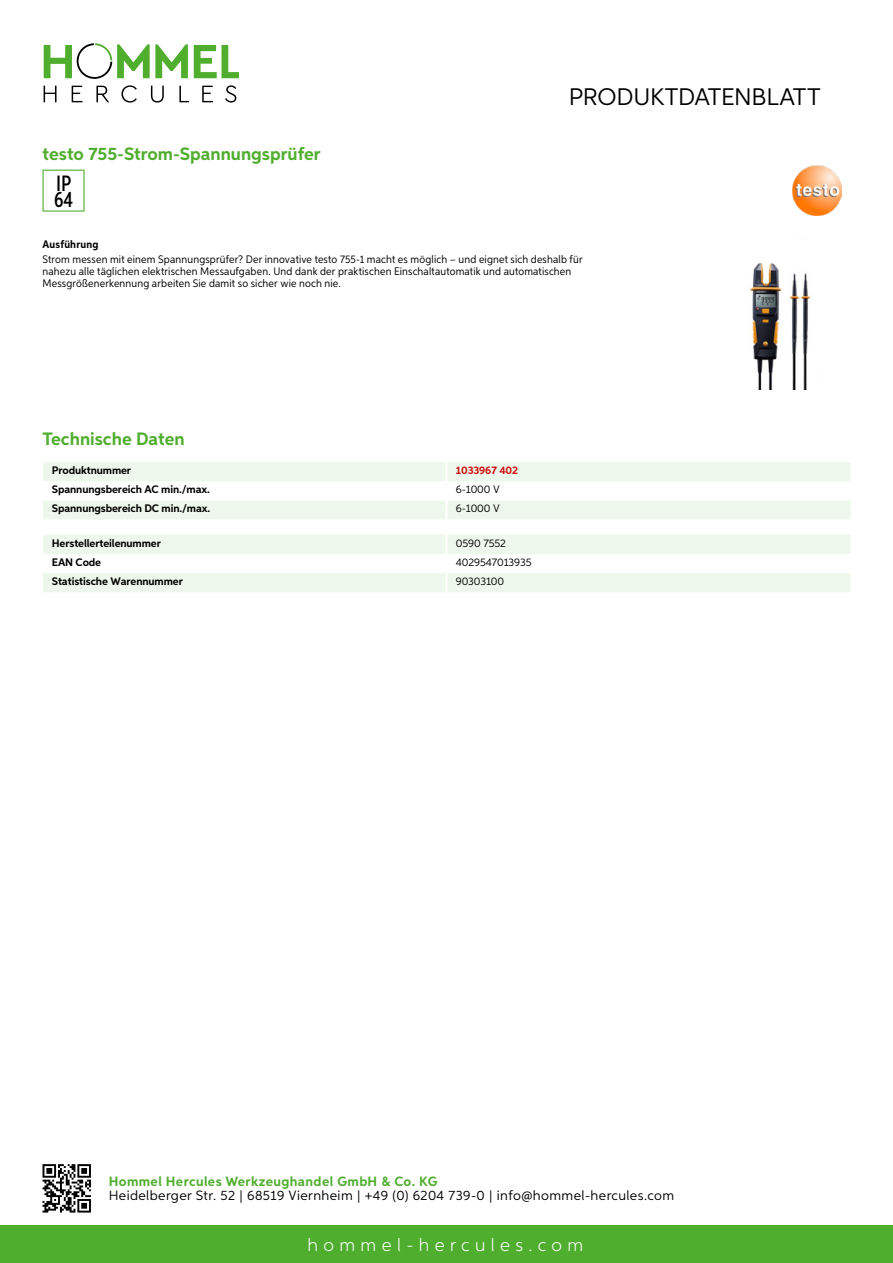
<style>
.page{position:relative;width:893px;height:1263px;background:#fff}
.page>*{position:absolute;margin:0;border:0;box-sizing:border-box;transform-origin:0 0}
.t1{font:24px "Aspira";letter-spacing:-.01em;color:#000}
.t2{font:500 22.2px/16.4px "Aspira XX Nar";color:#000}
.t3{font:700 18px "Aspira";color:#50ae2f}
.t4{font:300 18px "Aspira";letter-spacing:.3em;color:#fff}
.t5{font:13.5px "Aspira";letter-spacing:.03em;color:#000}
.t6{font:700 13.5px "Aspira";letter-spacing:.03em;color:#50ae2f}
.t7{font:10.95px/12px "Aspira Nar";letter-spacing:.015em;color:#000}
.t8{font:700 10.95px "Aspira";letter-spacing:-.01em;color:#000}
.t9{font:10.95px "Aspira";letter-spacing:-.01em;color:#000}
.t10{font:700 10.95px "Aspira";letter-spacing:-.01em;color:#cd1013}
.t11{font:700 10.95px "Aspira Nar";letter-spacing:.02em;color:#000}
</style>
<div class="page">
<div style="left:0;top:1226px;width:893px;height:37px;background:#50ae2f"></div>
<svg style="left:43px;top:1164px;width:48px;height:48px"></svg>
<svg style="left:194px;top:45px;width:45px;height:33px"></svg>
<svg style="left:44px;top:43px;width:144px;height:36px"></svg>
<svg style="left:44px;top:86px;width:13px;height:16px"></svg>
<svg style="left:72px;top:86px;width:10px;height:16px"></svg>
<svg style="left:96px;top:86px;width:13px;height:16px"></svg>
<svg style="left:121px;top:85px;width:16px;height:18px"></svg>
<svg style="left:151px;top:86px;width:13px;height:17px"></svg>
<svg style="left:179px;top:86px;width:10px;height:16px"></svg>
<svg style="left:202px;top:86px;width:11px;height:16px"></svg>
<svg style="left:225px;top:85px;width:11px;height:18px"></svg>
<svg style="left:43px;top:462px;width:807px;height:57px"></svg>
<hr style="left:445px;top:500px;width:3px;height:19px;background:#fff">
<svg style="left:43px;top:535px;width:807px;height:57px"></svg>
<hr style="left:445px;top:573px;width:3px;height:19px;background:#fff">
<svg style="left:43px;top:170px;width:42px;height:42px"></svg>
<img style="left:750px;top:263px;width:61px;height:126px">
<img style="left:792px;top:166px;width:50px;height:50px">
<h3 class="t3" style="left:43px;top:142px;width:280px">testo 755-Strom-Spannungsprüfer</h3>
<h2 class="t2" style="left:54px;top:175px;width:21px">IP<br>64</h2>
<h1 class="t1" style="left:569px;top:82px;width:253px">Produktdatenblatt</h1>
<p class="t11" style="left:43px;top:237px;width:58px">Ausführung</p>
<p class="t7" style="left:43px;top:253px;width:542px">Strom messen mit einem Spannungsprüfer? Der innovative testo 755-1 macht es möglich – und eignet sich deshalb für nahezu alle täglichen elektrischen Messaufgaben. Und dank der praktischen Einschaltautomatik und automatischen<br>Messgrößenerkennung arbeiten Sie damit so sicher wie noch nie.</p>
<h3 class="t3" style="left:43px;top:428px;width:144px">Technische Daten</h3>
<p class="t8" style="left:52px;top:463px;width:81px">Produktnummer</p>
<p class="t10" style="left:456px;top:463px;width:64px">1033967 402</p>
<p class="t8" style="left:52px;top:483px;width:160px">Spannungsbereich AC min./max.</p>
<p class="t9" style="left:456px;top:483px;width:45px">6-1000 V</p>
<p class="t8" style="left:52px;top:502px;width:160px">Spannungsbereich DC min./max.</p>
<p class="t9" style="left:456px;top:502px;width:45px">6-1000 V</p>
<p class="t8" style="left:52px;top:536px;width:111px">Herstellerteilenummer</p>
<p class="t9" style="left:456px;top:536px;width:52px">0590 7552</p>
<p class="t8" style="left:52px;top:555px;width:51px">EAN Code</p>
<p class="t9" style="left:456px;top:555px;width:77px">4029547013935</p>
<p class="t8" style="left:52px;top:574px;width:132px">Statistische Warennummer</p>
<p class="t9" style="left:456px;top:575px;width:50px">90303100</p>
<p class="t6" style="left:109px;top:1172px;width:330px">Hommel Hercules Werkzeughandel GmbH &amp; Co. KG</p>
<p class="t5" style="left:109px;top:1187px;width:567px">Heidelberger Str. 52 | 68519 Viernheim | +49 (0) 6204 739-0 | info@hommel-hercules.com</p>
<h3 class="t4" style="left:307px;top:1234px;width:277px">hommel-hercules.com</h3>
</div>
